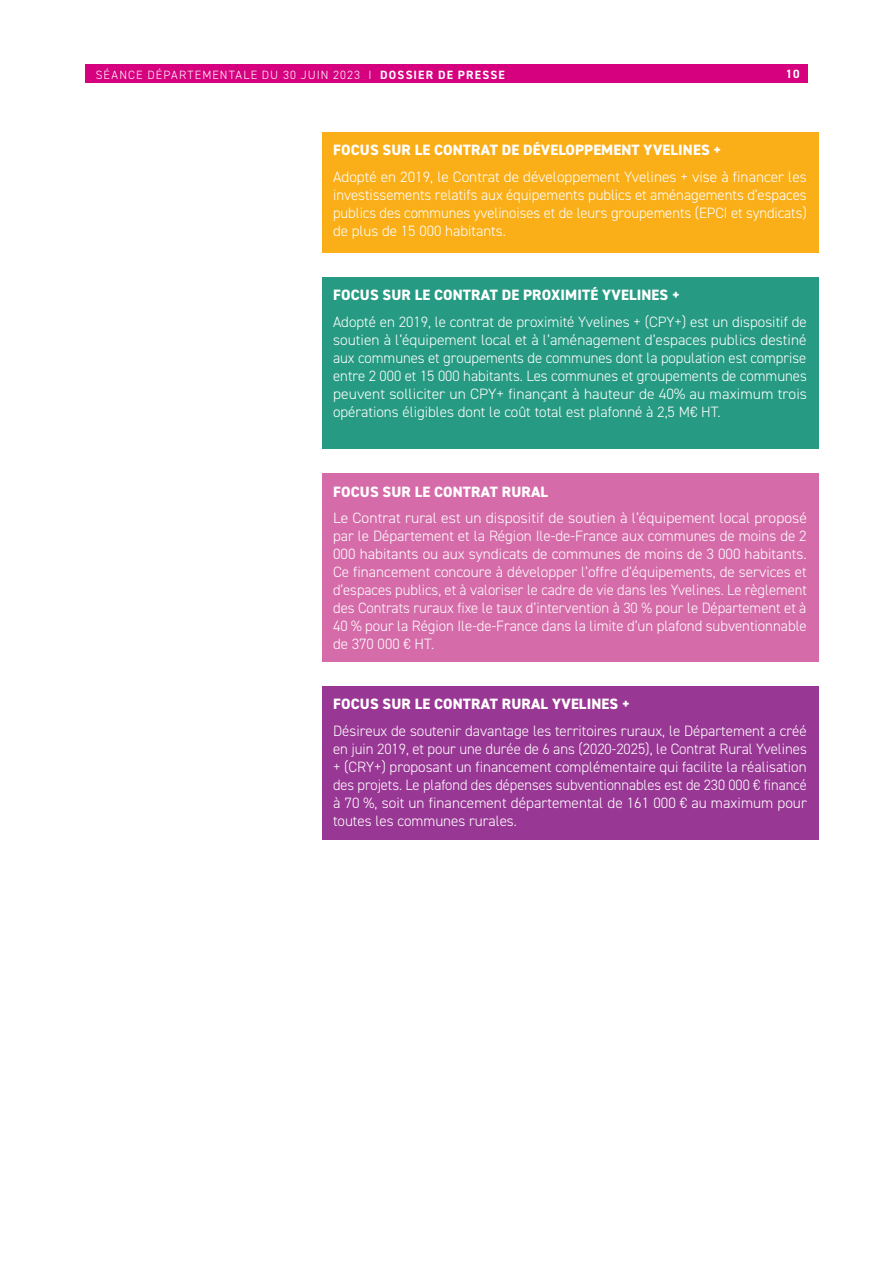
<style>
.page{position:relative;width:893px;height:1263px;background:#fff}
.page>*{position:absolute;margin:0;border:0;box-sizing:border-box;transform-origin:0 0}
.t1{font:300 15px/18px "DIN2014";color:#fff;text-align:justify}
.t2{font:300 15px/18px "DIN2014";color:#fff;text-align:justify;scale:1.04 1}
.t3{font:800 15px "DIN2014";letter-spacing:.01em;color:#fff}
.t4{font:300 12px "DIN2014";letter-spacing:.09em;color:#fff}
.t5{font:700 12px "DIN2014";color:#fff}
.s1{font-weight:700}
</style>
<div class="page">
<div style="left:85px;top:64px;width:723px;height:19px;background:#d6017f"></div>
<div style="left:322px;top:132px;width:497px;height:120px;background:#faaf18"></div>
<div style="left:322px;top:277px;width:497px;height:172px;background:#269a82"></div>
<div style="left:322px;top:473px;width:497px;height:188px;background:#d66ba9"></div>
<div style="left:322px;top:686px;width:497px;height:154px;background:#993794"></div>
<p class="t4" style="left:96px;top:67px;width:411px">SÉANCE DÉPARTEMENTALE DU 30 JUIN 2023 I <span class="s1">DOSSIER DE PRESSE</span></p>
<p class="t5" style="left:786px;top:65px;width:15px">10</p>
<p class="t3" style="left:333px;top:140px;width:390px">FOCUS SUR LE CONTRAT DE DÉVELOPPEMENT YVELINES +</p>
<p class="t1" style="left:333px;top:168px;width:475px">Adopté en 2019, le Contrat de développement Yvelines + vise à financer les investissements relatifs aux équipements publics et aménagements d’espaces publics des communes yvelinoises et de leurs groupements (EPCI et syndicats) de plus de 15 000 habitants.</p>
<p class="t3" style="left:333px;top:285px;width:349px">FOCUS SUR LE CONTRAT DE PROXIMITÉ YVELINES +</p>
<p class="t1" style="left:333px;top:313px;width:475px">Adopté en 2019, le contrat de proximité Yvelines + (CPY+) est un dispositif de soutien à l’équipement local et à l’aménagement d’espaces publics destiné aux communes et groupements de communes dont la population est comprise entre 2 000 et 15 000 habitants. Les communes et groupements de communes peuvent solliciter un CPY+ finançant à hauteur de 40% au maximum trois opérations éligibles dont le coût total est plafonné à 2,5 M€ HT.</p>
<p class="t3" style="left:333px;top:481px;width:217px">FOCUS SUR LE CONTRAT RURAL</p>
<p class="t2" style="left:333px;top:509px;width:457px">Le Contrat rural est un dispositif de soutien à l’équipement local proposé par le Département et la Région Ile-de-France aux communes de moins de 2<br>000 habitants ou aux syndicats de communes de moins de 3 000 habitants.<br>Ce financement concoure à développer l’offre d’équipements, de services et d’espaces publics, et à valoriser le cadre de vie dans les Yvelines. Le règlement des Contrats ruraux fixe le taux d’intervention à 30 % pour le Département et à 40 % pour la Région Ile-de-France dans la limite d’un plafond subventionnable de 370 000 € HT.</p>
<p class="t3" style="left:333px;top:694px;width:299px">FOCUS SUR LE CONTRAT RURAL YVELINES +</p>
<p class="t1" style="left:333px;top:722px;width:475px">Désireux de soutenir davantage les territoires ruraux, le Département a créé en juin 2019, et pour une durée de 6 ans (2020-2025), le Contrat Rural Yvelines + (CRY+) proposant un financement complémentaire qui facilite la réalisation des projets. Le plafond des dépenses subventionnables est de 230 000 € financé à 70 %, soit un financement départemental de 161 000 € au maximum pour toutes les communes rurales.</p>
</div>
